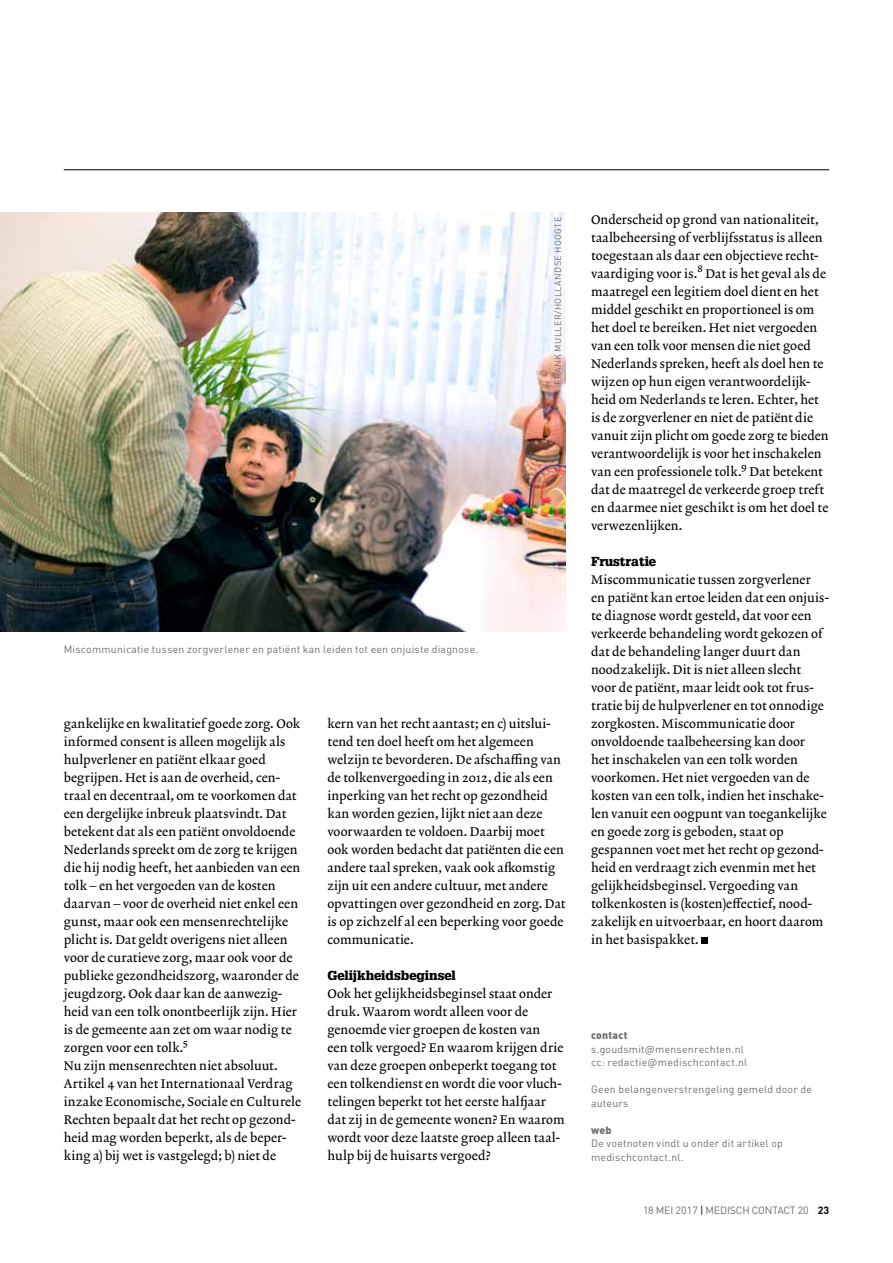
<style>
.page{position:relative;width:893px;height:1263px;background:#fff}
.page>*{position:absolute;margin:0;border:0;box-sizing:border-box;transform-origin:0 0}
.t1{font:12.75px/18px "Lexicon No 2 Roman A";letter-spacing:.01em;color:#000}
.t2{font:900 12.75px "Glypha LT Std";color:#000}
.t3{font:10.5px/13.5px "DINOT";letter-spacing:.02em;color:#706f6f}
.t4{font:10.5px "DINOT";letter-spacing:-.015em;color:#706f6f}
.t5{font:900 10.5px "DINOT";letter-spacing:.025em;color:#706f6f}
.t6{font:10.2px "Lexicon No 2 Roman A";color:#000}
.t7{font:9px "DINOT";letter-spacing:.045em;color:#706f6f}
.s1{color:#000}
.s2{font-weight:700;color:#000}
</style>
<div class="page">
<hr style="left:64px;top:169px;width:765px;height:1px;background:#000">
<div style="left:701px;top:937px;width:7px;height:7px;background:#000"></div>
<img style="left:0;top:213px;width:566px;height:418px">
<p class="t7" style="left:552px;top:385px;width:170px;rotate:-90deg">FRANK MULLER/HOLLANDSE HOOGTE</p>
<p class="t3" style="left:64px;top:642px;width:416px">Miscommunicatie tussen zorgverlener en patiënt kan leiden tot een onjuiste diagnose.</p>
<p class="t1" style="left:64px;top:715px;width:238px">gankelijke en kwalitatief goede zorg. Ook informed consent is alleen mogelijk als hulpverlener en patiënt elkaar goed begrijpen. Het is aan de overheid, cen&shy;traal en decentraal, om te voorkomen dat een dergelijke inbreuk plaatsvindt. Dat betekent dat als een patiënt onvoldoende Nederlands spreekt om de zorg te krijgen die hij nodig heeft, het aanbieden van een tolk – en het vergoeden van de kosten daarvan – voor de overheid niet enkel een gunst, maar ook een mensenrechtelijke plicht is. Dat geldt overigens niet alleen voor de curatieve zorg, maar ook voor de publieke gezondheidszorg, waaronder de jeugdzorg. Ook daar kan de aanwezig&shy;heid van een tolk onontbeerlijk zijn. Hier is de gemeente aan zet om waar nodig te zorgen voor een tolk.</p>
<p class="t6" style="left:183px;top:1036px;width:7px">5</p>
<p class="t1" style="left:64px;top:1057px;width:239px">Nu zijn mensenrechten niet absoluut.<br>Artikel 4 van het Internationaal Verdrag inzake Economische, Sociale en Culturele Rechten bepaalt dat het recht op gezond&shy;heid mag worden beperkt, als de beper&shy;king a) bij wet is vastgelegd; b) niet de</p>
<p class="t1" style="left:327px;top:715px;width:240px">kern van het recht aantast; en c) uitslui&shy;tend ten doel heeft om het algemeen welzijn te bevorderen. De afschaffing van de tolkenvergoeding in 2012, die als een inperking van het recht op gezondheid kan worden gezien, lijkt niet aan deze voorwaarden te voldoen. Daarbij moet ook worden bedacht dat patiënten die een andere taal spreken, vaak ook afkomstig zijn uit een andere cultuur, met andere opvattingen over gezondheid en zorg. Dat is op zichzelf al een beperking voor goede communicatie.</p>
<p class="t2" style="left:327px;top:968px;width:130px">Gelijkheidsbeginsel</p>
<p class="t1" style="left:327px;top:985px;width:239px">Ook het gelijkheidsbeginsel staat onder druk. Waarom wordt alleen voor de genoemde vier groepen de kosten van<br>een tolk vergoed? En waarom krijgen drie van deze groepen onbeperkt toegang tot een tolkendienst en wordt die voor vluch&shy;telingen beperkt tot het eerste halfjaar dat zij in de gemeente wonen? En waarom wordt voor deze laatste groep alleen taal&shy;hulp bij de huisarts vergoed?</p>
<p class="t1" style="left:591px;top:211px;width:233px">Onderscheid op grond van nationaliteit, taalbeheersing of verblijfsstatus is alleen toegestaan als daar een objectieve recht&shy;vaardiging voor is.</p>
<p class="t6" style="left:697px;top:262px;width:7px">8</p>
<p class="t1" style="left:591px;top:265px;width:239px;text-indent:114px">Dat is het geval als de maatregel een legitiem doel dient en het middel geschikt en proportioneel is om het doel te bereiken. Het niet vergoeden van een tolk voor mensen die niet goed Nederlands spreken, heeft als doel hen te wijzen op hun eigen verantwoordelijk&shy;heid om Nederlands te leren. Echter, het is de zorgverlener en niet de patiënt die vanuit zijn plicht om goede zorg te bieden verantwoordelijk is voor het inschakelen van een professionele tolk.</p>
<p class="t6" style="left:741px;top:460px;width:7px">9</p>
<p class="t1" style="left:591px;top:463px;width:239px;text-indent:158px">Dat betekent dat de maatregel de verkeerde groep treft en daarmee niet geschikt is om het doel te verwezenlijken.</p>
<p class="t2" style="left:591px;top:554px;width:66px">Frustratie</p>
<p class="t1" style="left:591px;top:571px;width:239px">Miscommunicatie tussen zorgverlener<br>en patiënt kan ertoe leiden dat een onjuis&shy;te diagnose wordt gesteld, dat voor een verkeerde behandeling wordt gekozen of dat de behandeling langer duurt dan noodzakelijk. Dit is niet alleen slecht voor de patiënt, maar leidt ook tot frus&shy;tratie bij de hulpverlener en tot onnodige zorgkosten. Miscommunicatie door onvoldoende taalbeheersing kan door<br>het inschakelen van een tolk worden voorkomen. Het niet vergoeden van de kosten van een tolk, indien het inschake&shy;len vanuit een oogpunt van toegankelijke en goede zorg is geboden, staat op gespannen voet met het recht op gezond&shy;heid en verdraagt zich evenmin met het gelijkheidsbeginsel. Vergoeding van tolkenkosten is (kosten)effectief, nood&shy;zakelijk en uitvoerbaar, en hoort daarom in het basispakket.</p>
<p class="t5" style="left:591px;top:1028px;width:38px">contact</p>
<p class="t3" style="left:591px;top:1042px;width:158px">s.goudsmit@mensenrechten.nl cc: redactie@medischcontact.nl</p>
<p class="t3" style="left:591px;top:1082px;width:222px">Geen belangenverstrengeling gemeld door de auteurs</p>
<p class="t5" style="left:591px;top:1123px;width:22px">web</p>
<p class="t3" style="left:591px;top:1136px;width:193px">De voetnoten vindt u onder dit artikel op medischcontact.nl.</p>
<p class="t4" style="left:643px;top:1203px;width:188px">18 MEI 2017 <span class="s1">|</span> MEDISCH CONTACT 20 <span class="s2">23</span></p>
</div>
